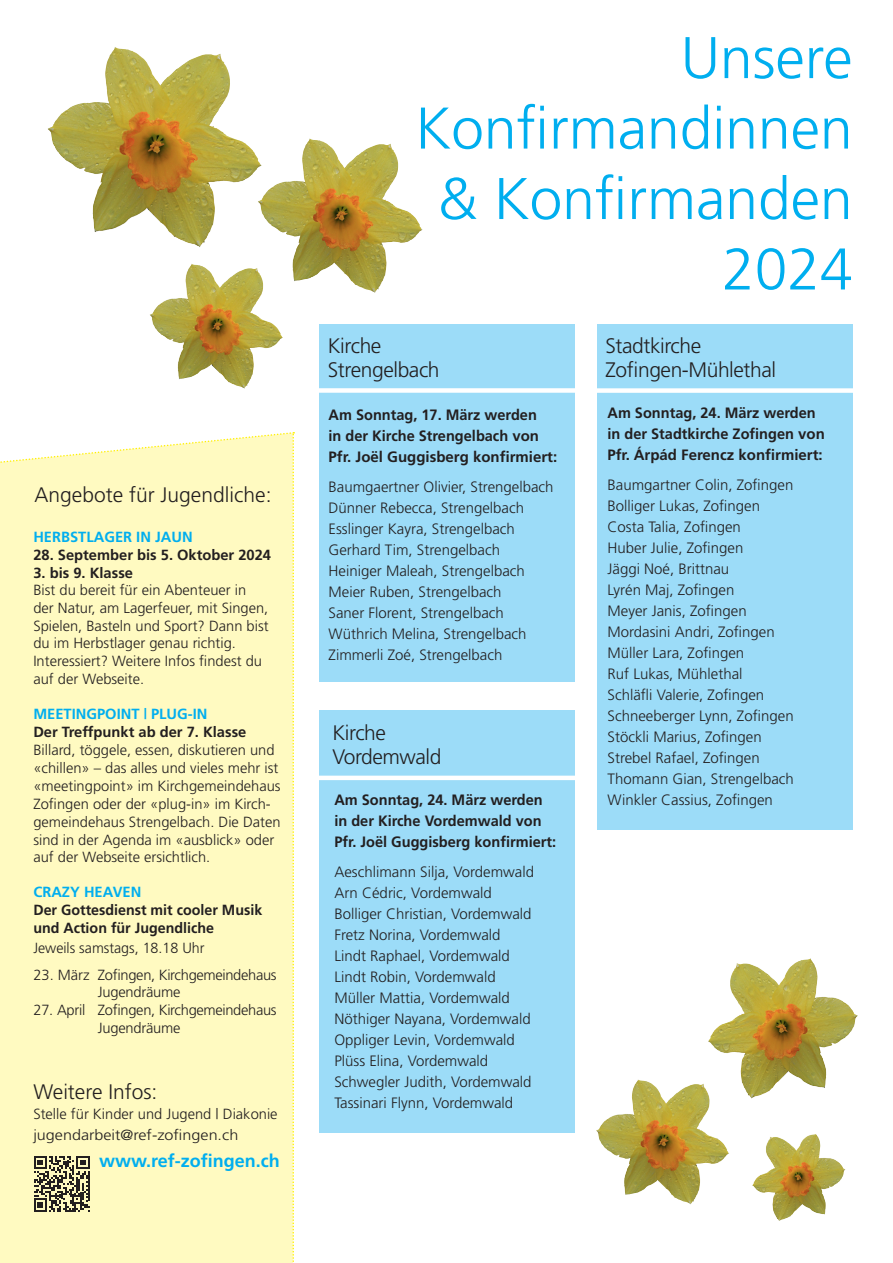
<style>
.page{position:relative;width:893px;height:1263px;background:#fff}
.page>*{position:absolute;margin:0;border:0;box-sizing:border-box;transform-origin:0 0}
.t1{font:300 58.65px/70.5px "Frutiger";color:#00aeef;text-align:right}
.t2{font:300 21px/24px "Frutiger";letter-spacing:-.02em;color:#231f20}
.t3{font:300 21px "Frutiger";color:#231f20}
.t4{font:700 18px "Frutiger";color:#00aeef}
.t5{font:300 15px/21px "Frutiger";color:#231f20}
.t6{font:700 15px/21px "Frutiger";color:#231f20}
.t7{font:300 14.7px/17.9px "Frutiger";color:#231f20}
.t8{font:700 14.7px/17.7px "Frutiger";color:#231f20}
.t9{font:300 14.7px/17.7px "Frutiger";letter-spacing:-.02em;color:#231f20}
.t10{font:700 14.7px "Frutiger";color:#00aeef}
</style>
<div class="page">
<div style="left:598px;top:324px;width:255px;height:505px;background:#9cdcf8"></div>
<div style="left:320px;top:324px;width:255px;height:357px;background:#9cdcf8"></div>
<img style="left:262px;top:139px;width:160px;height:154px">
<div style="left:310px;top:388px;width:270px;height:5px;background:#fff"></div>
<div style="left:319px;top:710px;width:256px;height:423px;background:#9cdcf8"></div>
<hr style="left:310px;top:776px;width:273px;height:4px;background:#fff">
<div style="left:580px;top:388px;width:298px;height:5px;background:#fff"></div>
<div style="left:0;top:432px;width:294px;height:831px;background:#fffac1"></div>
<img style="left:150px;top:264px;width:133px;height:125px">
<img style="left:48px;top:47px;width:214px;height:200px">
<img style="left:752px;top:1134px;width:64px;height:87px">
<img style="left:708px;top:959px;width:102px;height:140px">
<img style="left:596px;top:1079px;width:133px;height:125px">
<h2 class="t3" style="left:35px;top:483px;width:238px">Angebote für Jugendliche:</h2>
<p class="t10" style="left:33px;top:529px;width:161px">HERBSTLAGER IN JAUN</p>
<p class="t8" style="left:33px;top:546px;width:239px">28. September bis 5. Oktober 2024</p>
<p class="t8" style="left:33px;top:564px;width:101px">3. bis 9. Klasse</p>
<p class="t7" style="left:33px;top:581px;width:237px">Bist du bereit für ein Abenteuer in der Natur, am Lagerfeuer, mit Singen, Spielen, Basteln und Sport? Dann bist du im Herbstlager genau richtig.<br>Interessiert? Weitere Infos findest du auf der Webseite.</p>
<p class="t10" style="left:33px;top:705px;width:175px">MEETINGPOINT | PLUG-IN</p>
<p class="t8" style="left:33px;top:723px;width:214px">Der Treffpunkt ab der 7. Klasse</p>
<p class="t7" style="left:33px;top:741px;width:249px">Billard, töggele, essen, diskutieren und «chillen» – das alles und vieles mehr ist «meetingpoint» im Kirchgemeindehaus Zofingen oder der «plug-in» im Kirch&shy;gemeindehaus Strengelbach. Die Daten sind in der Agenda im «ausblick» oder auf der Webseite ersichtlich.</p>
<p class="t10" style="left:33px;top:884px;width:109px">CRAZY HEAVEN</p>
<p class="t8" style="left:33px;top:901px;width:230px">Der Gottesdienst mit cooler Musik und Action für Jugendliche</p>
<p class="t7" style="left:33px;top:939px;width:173px">Jeweils samstags, 18.18 Uhr</p>
<p class="t9" style="left:98px;top:966px;width:180px;text-indent:-65px">23. März Zofingen, Kirchgemeindehaus<br>Jugendräume</p>
<p class="t9" style="left:98px;top:1001px;width:180px;text-indent:-65px">27. April Zofingen, Kirchgemeindehaus<br>Jugendräume</p>
<h2 class="t3" style="left:33px;top:1079px;width:126px">Weitere Infos:</h2>
<p class="t7" style="left:33px;top:1104px;width:246px;line-height:20.5px">Stelle für Kinder und Jugend | Diakonie jugendarbeit@ref-zofingen.ch</p>
<p class="t4" style="left:99px;top:1150px;width:182px">www.ref-zofingen.ch</p>
<h1 class="t1" style="left:415px;top:22px;width:439px">Unsere<br>Konfirmandinnen &amp; Konfirmanden<br>2024</h1>
<h2 class="t2" style="left:328px;top:333px;width:113px">Kirche<br>Strengelbach</h2>
<p class="t6" style="left:329px;top:404px;width:230px">Am Sonntag, 17. März werden<br>in der Kirche Strengelbach von<br>Pfr. Joël Guggisberg konfirmiert:</p>
<p class="t5" style="left:329px;top:476px;width:227px">Baumgaertner Olivier, Strengelbach<br>Dünner Rebecca, Strengelbach<br>Esslinger Kayra, Strengelbach<br>Gerhard Tim, Strengelbach<br>Heiniger Maleah, Strengelbach<br>Meier Ruben, Strengelbach<br>Saner Florent, Strengelbach<br>Wüthrich Melina, Strengelbach<br>Zimmerli Zoé, Strengelbach</p>
<h2 class="t2" style="left:332px;top:720px;width:111px">Kirche<br>Vordemwald</h2>
<p class="t6" style="left:334px;top:789px;width:223px">Am Sonntag, 24. März werden in der Kirche Vordemwald von<br>Pfr. Joël Guggisberg konfirmiert:</p>
<p class="t5" style="left:334px;top:861px;width:201px">Aeschlimann Silja, Vordemwald<br>Arn Cédric, Vordemwald<br>Bolliger Christian, Vordemwald<br>Fretz Norina, Vordemwald<br>Lindt Raphael, Vordemwald<br>Lindt Robin, Vordemwald<br>Müller Mattia, Vordemwald<br>Nöthiger Nayana, Vordemwald<br>Oppliger Levin, Vordemwald<br>Plüss Elina, Vordemwald<br>Schwegler Judith, Vordemwald<br>Tassinari Flynn, Vordemwald</p>
<h2 class="t2" style="left:605px;top:334px;width:172px">Stadtkirche<br>Zofingen-Mühlethal</h2>
<p class="t6" style="left:607px;top:402px;width:219px">Am Sonntag, 24. März werden in der Stadtkirche Zofingen von<br>Pfr. Árpád Ferencz konfirmiert:</p>
<p class="t5" style="left:607px;top:474px;width:188px">Baumgartner Colin, Zofingen<br>Bolliger Lukas, Zofingen<br>Costa Talia, Zofingen<br>Huber Julie, Zofingen<br>Jäggi Noé, Brittnau<br>Lyrén Maj, Zofingen<br>Meyer Janis, Zofingen<br>Mordasini Andri, Zofingen<br>Müller Lara, Zofingen<br>Ruf Lukas, Mühlethal<br>Schläfli Valerie, Zofingen<br>Schneeberger Lynn, Zofingen<br>Stöckli Marius, Zofingen<br>Strebel Rafael, Zofingen<br>Thomann Gian, Strengelbach<br>Winkler Cassius, Zofingen</p>
</div>
